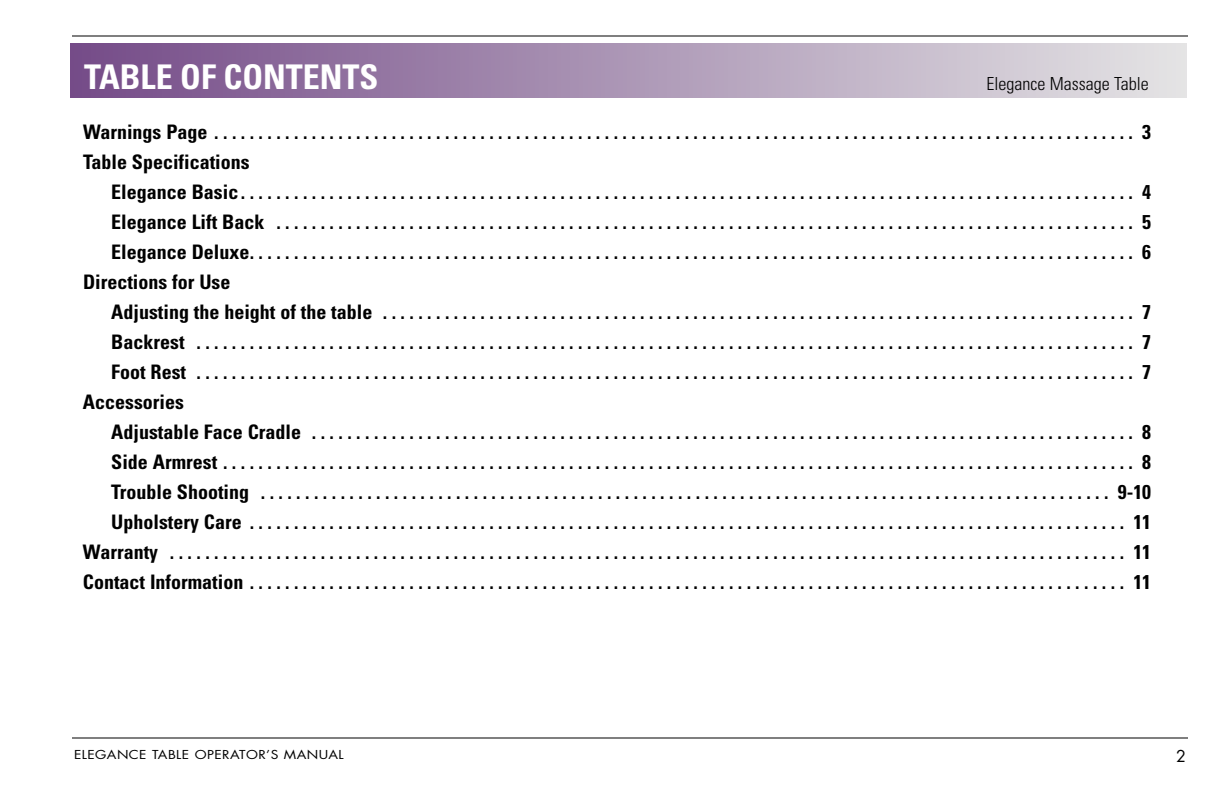
<style>
.page{position:relative;width:1224px;height:792px;background:#fff}
.page>*{position:absolute;margin:0;border:0;box-sizing:border-box;transform-origin:0 0}
.t1{font:700 condensed 34px "Univers";color:#fff}
.t2{font:700 condensed 20px/30px "Univers";color:#000}
.t3{font:300 condensed 18px "Univers";color:#000}
.t4{font:16px "Futura";color:#000}
.t5{font:12px "Futura";letter-spacing:.03em;color:#000;scale:1.15 1}
</style>
<div class="page">
<hr style="left:72px;top:36px;width:1116px;height:1px;background:#000">
<hr style="left:72px;top:738px;width:1116px;height:1px;background:#000">
<div style="left:71px;top:44px;width:1116px;height:54px;background:linear-gradient(to right,#754b88,#e4e4e5)"></div>
<h1 class="t1" style="left:84px;top:64px;width:296px">TABLE OF CONTENTS</h1>
<p class="t3" style="left:987px;top:77px;width:164px">Elegance Massage Table</p>
<p class="t2" style="left:83px;top:118px;width:1070px">Warnings Page . . . . . . . . . . . . . . . . . . . . . . . . . . . . . . . . . . . . . . . . . . . . . . . . . . . . . . . . . . . . . . . . . . . . . . . . . . . . . . . . . . . . . . . . . . . . . . . . . . . . . . . . 3<br>Table Specifications</p>
<p class="t2" style="left:111px;top:178px;width:1041px">Elegance Basic. . . . . . . . . . . . . . . . . . . . . . . . . . . . . . . . . . . . . . . . . . . . . . . . . . . . . . . . . . . . . . . . . . . . . . . . . . . . . . . . . . . . . . . . . . . . . . . . . . . . . 4</p>
<p class="t2" style="left:111px;top:208px;width:1041px">Elegance Lift Back . . . . . . . . . . . . . . . . . . . . . . . . . . . . . . . . . . . . . . . . . . . . . . . . . . . . . . . . . . . . . . . . . . . . . . . . . . . . . . . . . . . . . . . . . . . . . . . . . 5</p>
<p class="t2" style="left:111px;top:238px;width:1041px">Elegance Deluxe. . . . . . . . . . . . . . . . . . . . . . . . . . . . . . . . . . . . . . . . . . . . . . . . . . . . . . . . . . . . . . . . . . . . . . . . . . . . . . . . . . . . . . . . . . . . . . . . . . . . 6</p>
<p class="t2" style="left:83px;top:268px;width:149px">Directions for Use</p>
<p class="t2" style="left:111px;top:298px;width:1041px">Adjusting the height of the table . . . . . . . . . . . . . . . . . . . . . . . . . . . . . . . . . . . . . . . . . . . . . . . . . . . . . . . . . . . . . . . . . . . . . . . . . . . . . . . . . . . . . 7</p>
<p class="t2" style="left:111px;top:328px;width:1041px">Backrest . . . . . . . . . . . . . . . . . . . . . . . . . . . . . . . . . . . . . . . . . . . . . . . . . . . . . . . . . . . . . . . . . . . . . . . . . . . . . . . . . . . . . . . . . . . . . . . . . . . . . . . . . . 7</p>
<p class="t2" style="left:111px;top:358px;width:1041px">Foot Rest . . . . . . . . . . . . . . . . . . . . . . . . . . . . . . . . . . . . . . . . . . . . . . . . . . . . . . . . . . . . . . . . . . . . . . . . . . . . . . . . . . . . . . . . . . . . . . . . . . . . . . . . . . 7</p>
<p class="t2" style="left:83px;top:388px;width:103px">Accessories</p>
<p class="t2" style="left:111px;top:418px;width:1041px">Adjustable Face Cradle . . . . . . . . . . . . . . . . . . . . . . . . . . . . . . . . . . . . . . . . . . . . . . . . . . . . . . . . . . . . . . . . . . . . . . . . . . . . . . . . . . . . . . . . . . . . . 8</p>
<p class="t2" style="left:111px;top:448px;width:1041px">Side Armrest . . . . . . . . . . . . . . . . . . . . . . . . . . . . . . . . . . . . . . . . . . . . . . . . . . . . . . . . . . . . . . . . . . . . . . . . . . . . . . . . . . . . . . . . . . . . . . . . . . . . . . . 8</p>
<p class="t2" style="left:111px;top:478px;width:1041px">Trouble Shooting . . . . . . . . . . . . . . . . . . . . . . . . . . . . . . . . . . . . . . . . . . . . . . . . . . . . . . . . . . . . . . . . . . . . . . . . . . . . . . . . . . . . . . . . . . . . . . . . 9-10</p>
<p class="t2" style="left:111px;top:508px;width:1041px">Upholstery Care . . . . . . . . . . . . . . . . . . . . . . . . . . . . . . . . . . . . . . . . . . . . . . . . . . . . . . . . . . . . . . . . . . . . . . . . . . . . . . . . . . . . . . . . . . . . . . . . . . . 11</p>
<p class="t2" style="left:83px;top:538px;width:1070px">Warranty . . . . . . . . . . . . . . . . . . . . . . . . . . . . . . . . . . . . . . . . . . . . . . . . . . . . . . . . . . . . . . . . . . . . . . . . . . . . . . . . . . . . . . . . . . . . . . . . . . . . . . . . . . . . 11</p>
<p class="t2" style="left:83px;top:568px;width:1070px">Contact Information . . . . . . . . . . . . . . . . . . . . . . . . . . . . . . . . . . . . . . . . . . . . . . . . . . . . . . . . . . . . . . . . . . . . . . . . . . . . . . . . . . . . . . . . . . . . . . . . . . . 11</p>
<p class="t5" style="left:74px;top:749px;width:236px">ELEGANCE TABLE OPERATOR’S MANUAL</p>
<p class="t4" style="left:1176px;top:749px;width:11px">2</p>
</div>
